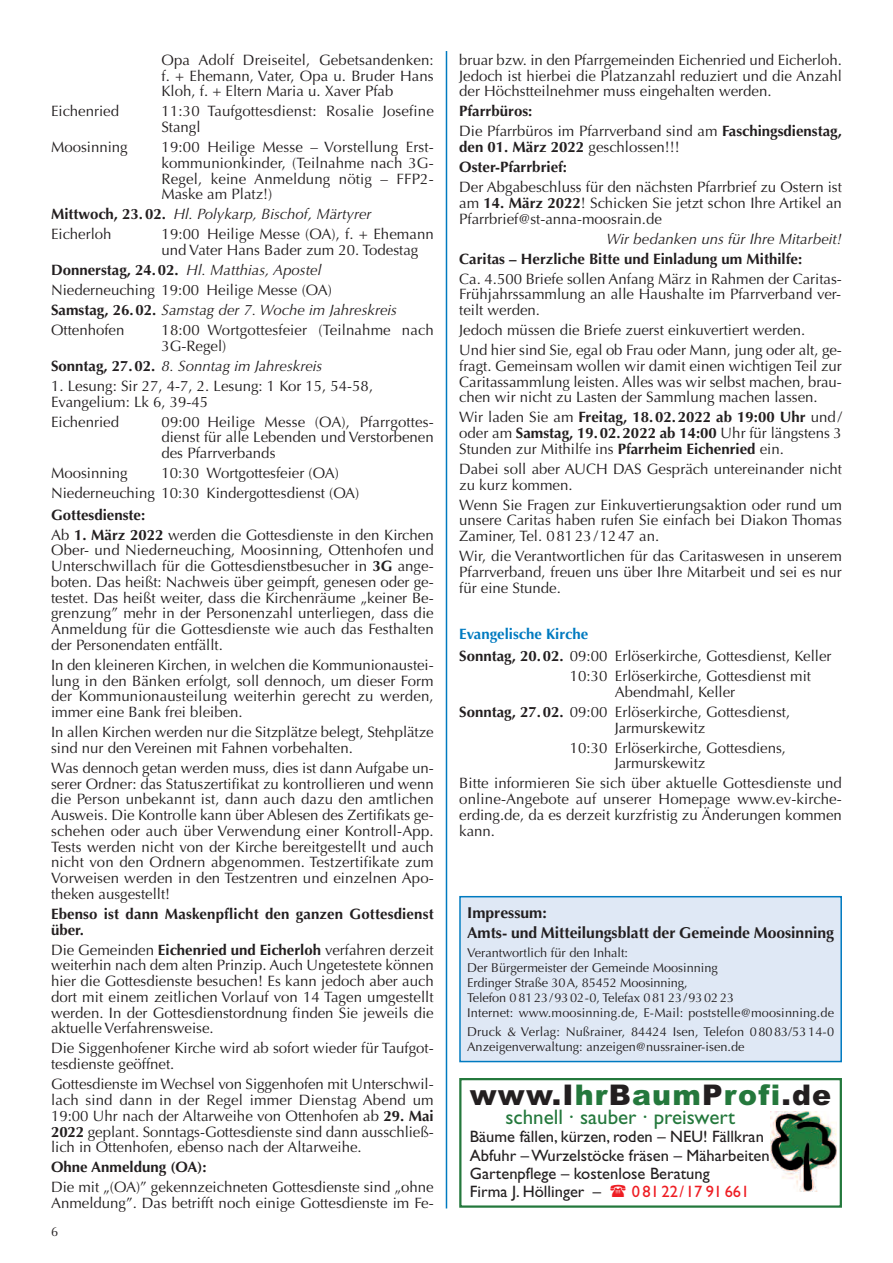
<style>
.page{position:relative;width:893px;height:1263px;background:#fff}
.page>*{position:absolute;margin:0;border:0;box-sizing:border-box;transform-origin:0 0}
.t1{font:900 28.5px "Arial";letter-spacing:.04em;color:#231f20}
.t2{font:21px "Gill Sans";color:#24783c}
.t3{font:16.5px/18.5px "Gill Sans";color:#231f20}
.t4{font:16.5px "Gill Sans";color:#ee1d23}
.t5{font:700 15.75px/20px "Optima";color:#231f20}
.t6{font:15px/15.8px "Optima";color:#231f20}
.t7{font:700 15px/15.8px "Optima";color:#231f20}
.t8{font:italic 15px/20px "Optima";color:#231f20}
.t9{font:12.75px/15px "Optima";color:#231f20}
.s1{font-weight:700;font-style:normal}
.s2{font-style:normal}
.s3{font-weight:700}
.s4{font-weight:400}
.s5{font-weight:700;color:#007ac0}
.s6{color:#24783c}
</style>
<div class="page">
<hr style="left:446px;top:51px;width:1px;height:1157px;background:#007ac0">
<div style="left:459px;top:1078px;width:383px;height:130px;border:2px solid #24783c"></div>
<img style="left:771px;top:1112px;width:65px;height:80px">
<div style="left:461px;top:897px;width:379px;height:164px;background:#dfe8f5"></div>
<div style="left:459px;top:896px;width:383px;height:166px;border:2px solid #007ac0"></div>
<p class="t6" style="left:161px;top:52px;width:274px;text-align:justify">Opa Adolf Dreiseitel, Gebetsandenken: f. + Ehemann, Vater, Opa u. Bruder Hans Kloh, f. + Eltern Maria u. Xaver Pfab</p>
<p class="t6" style="left:51px;top:104px;width:70px">Eichenried</p>
<p class="t6" style="left:161px;top:104px;width:274px">11:30 Taufgottesdienst: Rosalie Josefine<br>Stangl</p>
<p class="t6" style="left:51px;top:139px;width:78px">Moosinning</p>
<p class="t6" style="left:161px;top:139px;width:274px;text-align:justify">19:00 Heilige Messe – Vorstellung Erst&shy;kommunionkinder, (Teilnahme nach 3G-Regel, keine Anmeldung nötig – FFP2- Maske am Platz!)</p>
<p class="t8" style="left:51px;top:204px;width:322px"><span class="s1">Mittwoch, 23.02.</span> Hl. Polykarp, Bischof, Märtyrer<br><span class="s2">Eicherloh</span></p>
<p class="t6" style="left:161px;top:227px;width:274px">19:00 Heilige Messe (OA), f. + Ehemann und Vater Hans Bader zum 20. Todestag</p>
<p class="t8" style="left:51px;top:260px;width:347px"><span class="s1">Donnerstag, 24.02.</span> Hl. Matthias, Apostel <span class="s2">Niederneuching 19:00 Heilige Messe (OA)<br></span><span class="s1">Samstag, 26.02.</span> Samstag der 7. Woche im Jahreskreis <span class="s2">Ottenhofen</span></p>
<p class="t6" style="left:161px;top:322px;width:274px">18:00 Wortgottesfeier (Teilnahme nach<br>3G-Regel)</p>
<p class="t8" style="left:51px;top:356px;width:273px"><span class="s1">Sonntag, 27.02.</span> 8. Sonntag im Jahreskreis</p>
<p class="t6" style="left:51px;top:378px;width:324px">1. Lesung: Sir 27, 4-7, 2. Lesung: 1 Kor 15, 54-58,<br>Evangelium: Lk 6, 39-45</p>
<p class="t6" style="left:51px;top:414px;width:70px">Eichenried</p>
<p class="t6" style="left:161px;top:414px;width:274px;text-align:justify">09:00 Heilige Messe (OA), Pfarrgottes&shy;dienst für alle Lebenden und Verstorbenen des Pfarrverbands</p>
<p class="t6" style="left:51px;top:465px;width:78px">Moosinning</p>
<p class="t6" style="left:51px;top:463px;width:310px;line-height:20px;text-indent:111px">10:30 Wortgottesfeier (OA)<br>Niederneuching 10:30 Kindergottesdienst (OA)</p>
<p class="t6" style="left:51px;top:505px;width:384px;line-height:20px"><span class="s3">Gottesdienste:<br></span>Ab <span class="s3">1. März 2022</span> werden die Gottesdienste in den Kirchen</p>
<p class="t6" style="left:51px;top:543px;width:384px;text-align:justify">Ober- und Niederneuching, Moosinning, Ottenhofen und Unterschwillach für die Gottesdienstbesucher in <span class="s3">3G</span> ange&shy;boten. Das heißt: Nachweis über geimpft, genesen oder ge&shy;testet. Das heißt weiter, dass die Kirchenräume „keiner Be&shy;grenzung” mehr in der Personenzahl unterliegen, dass die Anmeldung für die Gottesdienste wie auch das Festhalten der Personendaten entfällt.</p>
<p class="t6" style="left:51px;top:657px;width:384px;text-align:justify">In den kleineren Kirchen, in welchen die Kommunionaustei&shy;lung in den Bänken erfolgt, soll dennoch, um dieser Form der Kommunionausteilung weiterhin gerecht zu werden, immer eine Bank frei bleiben.</p>
<p class="t6" style="left:51px;top:724px;width:384px">In allen Kirchen werden nur die Sitzplätze belegt, Stehplätze sind nur den Vereinen mit Fahnen vorbehalten.</p>
<p class="t6" style="left:51px;top:760px;width:384px;text-align:justify">Was dennoch getan werden muss, dies ist dann Aufgabe un&shy;serer Ordner: das Statuszertifikat zu kontrollieren und wenn die Person unbekannt ist, dann auch dazu den amtlichen Ausweis. Die Kontrolle kann über Ablesen des Zertifikats ge&shy;schehen oder auch über Verwendung einer Kontroll-App.<br>Tests werden nicht von der Kirche bereitgestellt und auch nicht von den Ordnern abgenommen. Testzertifikate zum Vorweisen werden in den Testzentren und einzelnen Apo&shy;theken ausgestellt!</p>
<p class="t7" style="left:51px;top:906px;width:384px">Ebenso ist dann Maskenpflicht den ganzen Gottesdienst über.</p>
<p class="t6" style="left:51px;top:942px;width:384px;text-align:justify">Die Gemeinden <span class="s3">Eichenried und Eicherloh</span> verfahren derzeit weiterhin nach dem alten Prinzip. Auch Ungetestete können hier die Gottesdienste besuchen! Es kann jedoch aber auch dort mit einem zeitlichen Vorlauf von 14 Tagen umgestellt werden. In der Gottesdienstordnung finden Sie jeweils die aktuelle Verfahrensweise.</p>
<p class="t6" style="left:51px;top:1041px;width:384px">Die Siggenhofener Kirche wird ab sofort wieder für Taufgot&shy;tesdienste geöffnet.</p>
<p class="t6" style="left:51px;top:1076px;width:384px;text-align:justify">Gottesdienste im Wechsel von Siggenhofen mit Unterschwil&shy;lach sind dann in der Regel immer Dienstag Abend um 19:00 Uhr nach der Altarweihe von Ottenhofen ab <span class="s3">29. Mai 2022</span> geplant. Sonntags-Gottesdienste sind dann ausschließ&shy;lich in Ottenhofen, ebenso nach der Altarweihe.</p>
<p class="t7" style="left:51px;top:1159px;width:157px">Ohne Anmeldung (OA):</p>
<p class="t6" style="left:51px;top:1179px;width:384px">Die mit „(OA)” gekennzeichneten Gottesdienste sind „ohne<br>Anmeldung”. Das betrifft noch einige Gottesdienste im Fe-</p>
<p class="t9" style="left:51px;top:1225px;width:9px">6</p>
<p class="t6" style="left:459px;top:52px;width:384px;text-align:justify">bruar bzw. in den Pfarrgemeinden Eichenried und Eicherloh.<br>Jedoch ist hierbei die Platzanzahl reduziert und die Anzahl der Höchstteilnehmer muss eingehalten werden.</p>
<p class="t6" style="left:459px;top:101px;width:384px;line-height:20px"><span class="s3">Pfarrbüros:<br></span>Die Pfarrbüros im Pfarrverband sind am <span class="s3">Faschingsdienstag,</span></p>
<p class="t7" style="left:459px;top:137px;width:222px;line-height:20px">den 01. März 2022 <span class="s4">geschlossen!!!<br></span>Oster-Pfarrbrief:</p>
<p class="t6" style="left:459px;top:179px;width:384px;text-align:justify">Der Abgabeschluss für den nächsten Pfarrbrief zu Ostern ist am <span class="s3">14. März 2022</span>! Schicken Sie jetzt schon Ihre Artikel an Pfarrbrief@st-anna-moosrain.de</p>
<p class="t8" style="left:607px;top:229px;width:237px">Wir bedanken uns für Ihre Mitarbeit!</p>
<p class="t7" style="left:459px;top:251px;width:344px">Caritas – Herzliche Bitte und Einladung um Mithilfe:</p>
<p class="t6" style="left:459px;top:271px;width:384px;text-align:justify">Ca. 4.500 Briefe sollen Anfang März in Rahmen der Caritas-Frühjahrssammlung an alle Haushalte im Pfarrverband ver&shy;teilt werden.</p>
<p class="t6" style="left:459px;top:320px;width:384px;line-height:20px">Jedoch müssen die Briefe zuerst einkuvertiert werden.<br>Und hier sind Sie, egal ob Frau oder Mann, jung oder alt, ge-</p>
<p class="t6" style="left:459px;top:358px;width:384px;text-align:justify">fragt. Gemeinsam wollen wir damit einen wichtigen Teil zur Caritassammlung leisten. Alles was wir selbst machen, brau&shy;chen wir nicht zu Lasten der Sammlung machen lassen.</p>
<p class="t7" style="left:459px;top:410px;width:384px;text-align:justify"><span class="s4">Wir laden Sie am</span> Freitag, 18.02.2022 ab 19:00 Uhr <span class="s4">und/ oder am</span> Samstag, 19.02.2022 ab 14:00 <span class="s4">Uhr für längstens 3<br>Stunden zur Mithilfe ins</span> Pfarrheim Eichenried <span class="s4">ein.</span></p>
<p class="t6" style="left:459px;top:461px;width:384px">Dabei soll aber AUCH DAS Gespräch untereinander nicht zu kurz kommen.</p>
<p class="t6" style="left:459px;top:497px;width:384px;text-align:justify">Wenn Sie Fragen zur Einkuvertierungsaktion oder rund um unsere Caritas haben rufen Sie einfach bei Diakon Thomas Zaminer, Tel. 08123/1247 an.</p>
<p class="t6" style="left:459px;top:548px;width:384px;text-align:justify">Wir, die Verantwortlichen für das Caritaswesen in unserem Pfarrverband, freuen uns über Ihre Mitarbeit und sei es nur für eine Stunde.</p>
<p class="t6" style="left:459px;top:623px;width:374px;line-height:22.2px"><span class="s5">Evangelische Kirche<br></span><span class="s3">Sonntag, 20.02.</span> 09:00 Erlöserkirche, Gottesdienst, Keller</p>
<p class="t6" style="left:615px;top:668px;width:198px;text-indent:-45px">10:30 Erlöserkirche, Gottesdienst mit<br>Abendmahl, Keller</p>
<p class="t6" style="left:615px;top:704px;width:177px;text-indent:-155px"><span class="s3">Sonntag, 27.02.</span> 09:00 Erlöserkirche, Gottesdienst,<br>Jarmurskewitz</p>
<p class="t6" style="left:615px;top:740px;width:173px;text-indent:-45px">10:30 Erlöserkirche, Gottesdiens,<br>Jarmurskewitz</p>
<p class="t6" style="left:459px;top:775px;width:384px;text-align:justify">Bitte informieren Sie sich über aktuelle Gottesdienste und online-Angebote auf unserer Homepage www.ev-kirche&shy;erding.de, da es derzeit kurzfristig zu Änderungen kommen kann.</p>
<p class="t5" style="left:467px;top:903px;width:368px">Impressum:<br>Amts- und Mitteilungsblatt der Gemeinde Moosinning</p>
<p class="t9" style="left:467px;top:945px;width:368px">Verantwortlich für den Inhalt:<br>Der Bürgermeister der Gemeinde Moosinning<br>Erdinger Straße 30A, 85452 Moosinning,<br>Telefon 0 81 23/93 02-0, Telefax 0 81 23/93 02 23<br>Internet: www.moosinning.de, E-Mail: poststelle@moosinning.de</p>
<p class="t9" style="left:467px;top:1025px;width:368px">Druck &amp; Verlag: Nußrainer, 84424 Isen, Telefon 08083/5314-0<br>Anzeigenverwaltung: anzeigen@nussrainer-isen.de</p>
<h1 class="t1" style="left:470px;top:1079px;width:363px">www.I<span class="s6">hr</span>B<span class="s6">aum</span>P<span class="s6">rofi</span>.de</h1>
<h2 class="t2" style="left:505px;top:1108px;width:231px">schnell · sauber · preiswert</h2>
<p class="t3" style="left:470px;top:1129px;width:301px">Bäume fällen, kürzen, roden – NEU! Fällkran Abfuhr –Wurzelstöcke fräsen – Mäharbeiten Gartenpflege – kostenlose Beratung<br>Firma J. Höllinger –</p>
<p class="t4" style="left:632px;top:1186px;width:119px">08122/17 91661</p>
</div>
